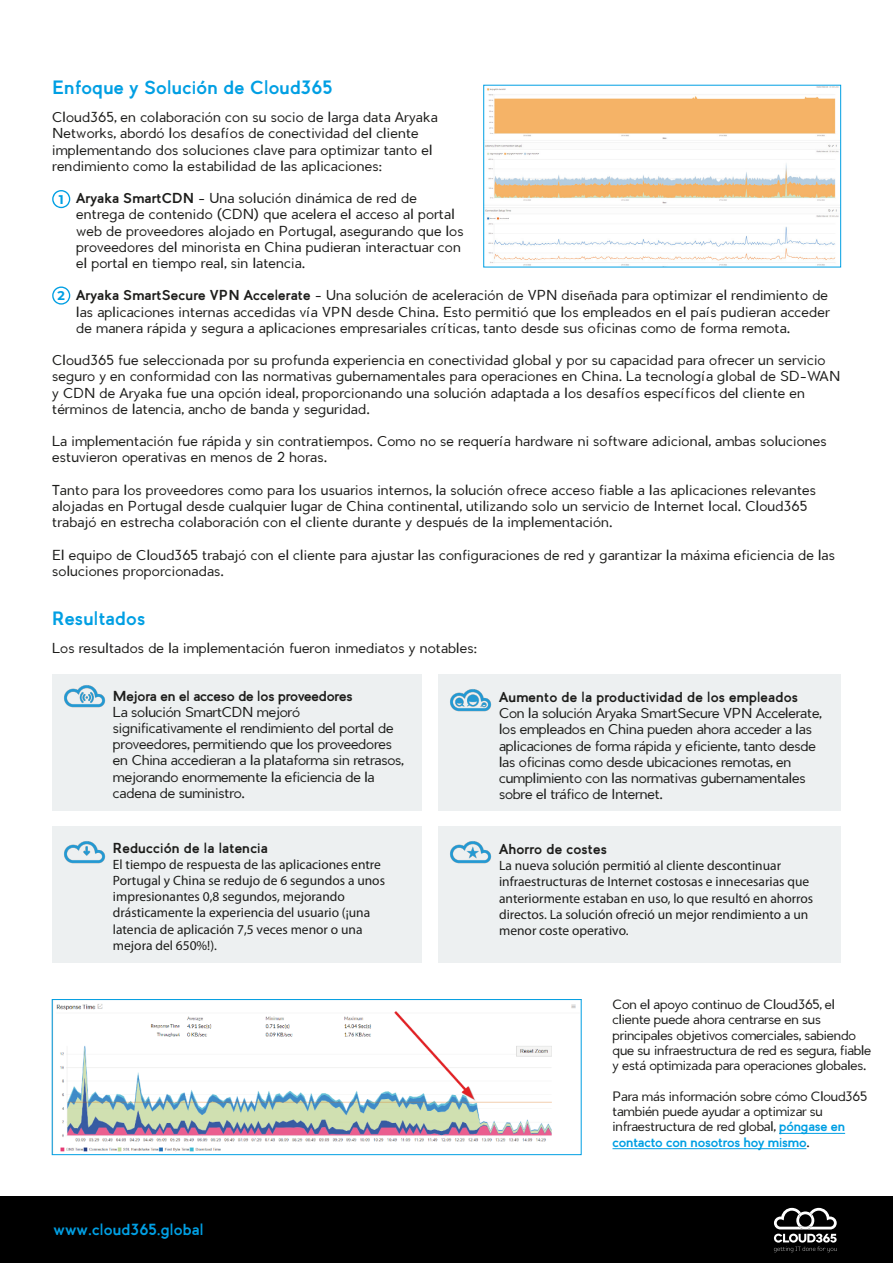
<style>
.page{position:relative;width:893px;height:1263px;background:#fff}
.page>*{position:absolute;margin:0;border:0;box-sizing:border-box;transform-origin:0 0}
.t1{font:700 18px "Preface Sans";color:#009fe3}
.t2{font:700 15px "Preface Sans";color:#009fe3}
.t3{font:300 13.5px/16.2px "Preface Sans";color:#1d1d1b}
.t4{font:300 13.5px/16.2px "Preface Sans";letter-spacing:-.025em;color:#1d1d1b}
.t5{font:13.5px/16.2px "Myriad Pro";color:#1d1d1b}
.t6{font:700 13.5px "Preface Sans";color:#1d1d1b}
.t7{font:700 13.5px "Preface Sans";letter-spacing:-.025em;color:#1d1d1b}
.t8{font:300 12.75px/15.3px "Preface Sans";letter-spacing:-.025em;color:#1d1d1b}
.t9{font:100 12.6px "Montserrat";color:#009fe3}
.s1{font-weight:700}
.s2{font-family:"Myriad Pro";font-weight:400}
.s3{font-weight:700;color:#009fe3}
</style>
<div class="page">
<img style="left:56px;top:1004px;width:520px;height:148px">
<div style="left:52px;top:999px;width:530px;height:156px;border:1px solid #009fe3"></div>
<div style="left:0;top:1197px;width:893px;height:66px;background:#000"></div>
<svg style="left:774px;top:1208px;width:63px;height:44px"></svg>
<svg style="left:52px;top:190px;width:18px;height:18px"></svg>
<svg style="left:52px;top:286px;width:18px;height:19px"></svg>
<img style="left:485px;top:87px;width:354px;height:178px">
<div style="left:483px;top:85px;width:358px;height:182px;border:1px solid #009fe3"></div>
<div style="left:52px;top:674px;width:370px;height:136px;background:#edf0f1"></div>
<div style="left:438px;top:674px;width:403px;height:136px;background:#edf0f1"></div>
<div style="left:52px;top:826px;width:370px;height:136px;background:#edf0f1"></div>
<div style="left:438px;top:826px;width:403px;height:136px;background:#edf0f1"></div>
<hr style="left:779px;top:1133px;width:66px;height:1px;background:#009fe3">
<hr style="left:612px;top:1148px;width:194px;height:1px;background:#009fe3">
<img style="left:64px;top:841px;width:41px;height:22px">
<img style="left:64px;top:685px;width:41px;height:22px">
<img style="left:450px;top:841px;width:42px;height:22px">
<img style="left:450px;top:689px;width:42px;height:22px">
<h1 class="t1" style="left:52px;top:76px;width:282px">Enfoque y Solución de Cloud365</h1>
<p class="t3" style="left:52px;top:109px;width:387px">Cloud365, en colaboración con su socio de larga data Aryaka Networks, abordó los desafíos de conectividad del cliente implementando dos soluciones clave para optimizar tanto el rendimiento como la estabilidad de las aplicaciones:</p>
<p class="t3" style="left:76px;top:190px;width:389px"><span class="s1">Aryaka SmartCDN -</span> Una solución dinámica de red de entrega de contenido (CDN) que acelera el acceso al portal web de proveedores alojado en Portugal, asegurando que los proveedores del minorista en China pudieran interactuar con el portal en tiempo real, sin latencia.</p>
<p class="t3" style="left:76px;top:287px;width:755px"><span class="s1">Aryaka SmartSecure VPN Accelerate -</span> Una solución de aceleración de VPN dise<span class="s2">ñ</span>ada para optimizar el rendimiento de las aplicaciones internas accedidas vía VPN desde China. Esto permitió que los empleados en el país pudieran acceder de manera rápida y segura a aplicaciones empresariales críticas, tanto desde sus oficinas como de forma remota.</p>
<p class="t3" style="left:52px;top:352px;width:790px">Cloud365 fue seleccionada por su profunda experiencia en conectividad global y por su capacidad para ofrecer un servicio seguro y en conformidad con las normativas gubernamentales para operaciones en China. La tecnología global de SD-WAN y CDN de Aryaka fue una opción ideal, proporcionando una solución adaptada a los desafíos específicos del cliente en términos de latencia, ancho de banda y seguridad.</p>
<p class="t3" style="left:52px;top:433px;width:776px">La implementación fue rápida y sin contratiempos. Como no se requería hardware ni software adicional, ambas soluciones estuvieron operativas en menos de 2 horas.</p>
<p class="t3" style="left:52px;top:482px;width:765px">Tanto para los proveedores como para los usuarios internos, la solución ofrece acceso fiable a las aplicaciones relevantes alojadas en Portugal desde cualquier lugar de China continental, utilizando solo un servicio de Internet local. Cloud365 trabajó en estrecha colaboración con el cliente durante y después de la implementación.</p>
<p class="t3" style="left:52px;top:546px;width:784px">El equipo de Cloud365 trabajó con el cliente para ajustar las configuraciones de red y garantizar la máxima eficiencia de las soluciones proporcionadas.</p>
<p class="t9" style="left:59px;top:191px;width:6px">1</p>
<p class="t9" style="left:58px;top:287px;width:9px">2</p>
<h1 class="t1" style="left:52px;top:607px;width:95px">Resultados</h1>
<p class="t3" style="left:52px;top:640px;width:426px">Los resultados de la implementación fueron inmediatos y notables:</p>
<p class="t7" style="left:113px;top:687px;width:241px">Mejora en el acceso de los proveedores</p>
<p class="t4" style="left:113px;top:704px;width:292px">La solución SmartCDN mejoró significativamente el rendimiento del portal de proveedores, permitiendo que los proveedores en China accedieran a la plataforma sin retrasos, mejorando enormemente la eficiencia de la cadena de suministro.</p>
<p class="t6" style="left:113px;top:839px;width:157px">Reducción de la latencia</p>
<p class="t5" style="left:113px;top:856px;width:274px">El tiempo de respuesta de las aplicaciones entre Portugal y China se redujo de 6 segundos a unos impresionantes 0,8 segundos, mejorando drásticamente la experiencia del usuario (¡una latencia de aplicación 7,5 veces menor o una mejora del 650%!).</p>
<p class="t6" style="left:499px;top:688px;width:301px">Aumento de la productividad de los empleados</p>
<p class="t4" style="left:499px;top:705px;width:324px">Con la solución Aryaka SmartSecure VPN Accelerate, los empleados en China pueden ahora acceder a las aplicaciones de forma rápida y eficiente, tanto desde las oficinas como desde ubicaciones remotas, en cumplimiento con las normativas gubernamentales sobre el tráfico de Internet.</p>
<p class="t6" style="left:499px;top:840px;width:109px">Ahorro de costes</p>
<p class="t5" style="left:499px;top:857px;width:316px">La nueva solución permitió al cliente descontinuar infraestructuras de Internet costosas e innecesarias que anteriormente estaban en uso, lo que resultó en ahorros directos. La solución ofreció un mejor rendimiento a un menor coste operativo.</p>
<p class="t8" style="left:612px;top:997px;width:260px">Con el apoyo continuo de Cloud365, el cliente puede ahora centrarse en sus principales objetivos comerciales, sabiendo que su infraestructura de red es segura, fiable y está optimizada para operaciones globales.</p>
<p class="t8" style="left:612px;top:1088px;width:256px">Para más información sobre cómo Cloud365 también puede ayudar a optimizar su infraestructura de red global, <span class="s3">póngase en contacto con nosotros hoy mismo</span>.</p>
<p class="t2" style="left:54px;top:1220px;width:152px">www.cloud365.global</p>
</div>
